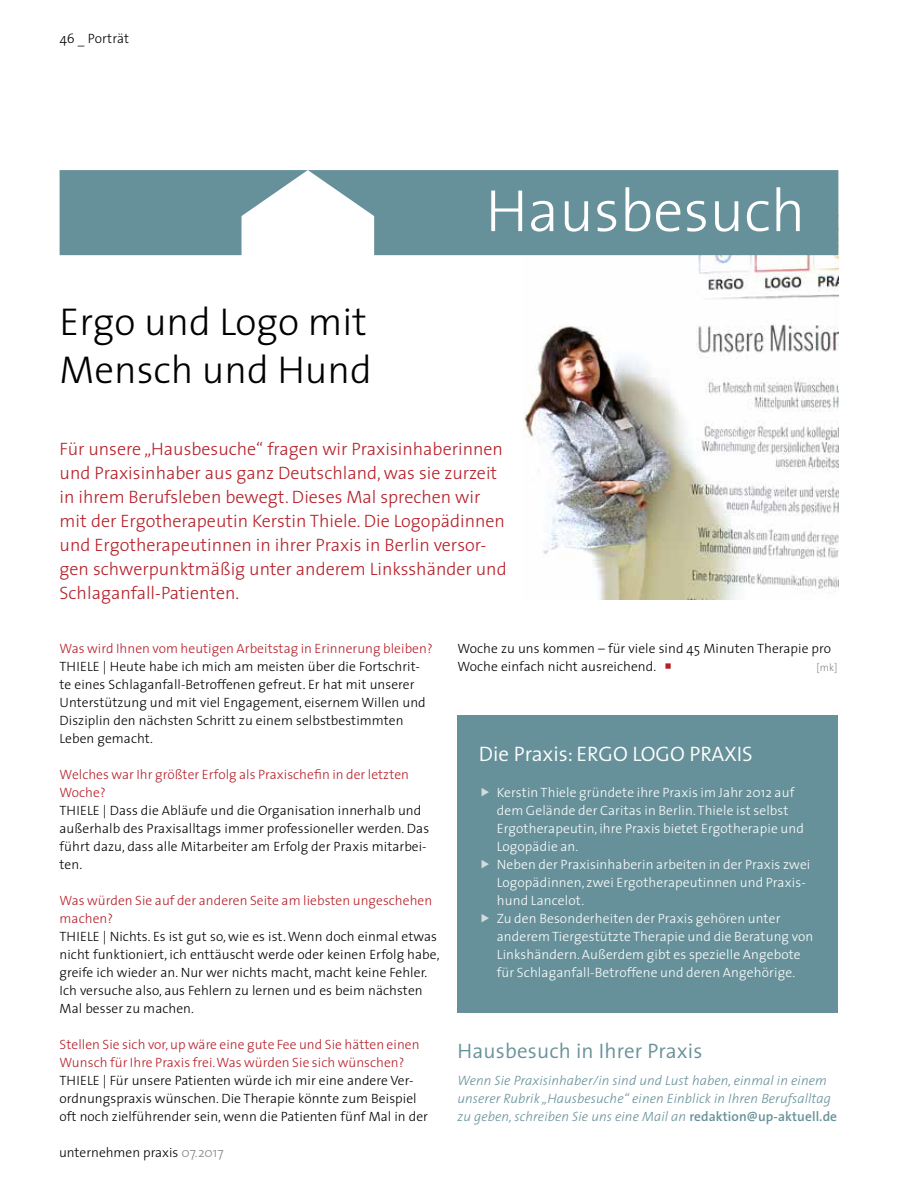
<style>
.page{position:relative;width:915px;height:1191px;background:#fff}
.page>*{position:absolute;margin:0;border:0;box-sizing:border-box;transform-origin:0 0}
.t1{font:300 60px "The Sans";color:#fff}
.t2{font:300 39px/48px "The Sans";color:#000}
.t3{font:300 21px "The Sans";color:#fff}
.t4{font:300 21px "The Sans";letter-spacing:.01em;color:#67919a}
.t5{font:300 18px/24px "The Sans";color:#b61f29}
.t6{font:300 13.5px/18px "The Sans";letter-spacing:.005em;color:#000}
.t7{font:300 13.5px/18px "The Sans";letter-spacing:.01em;color:#fff}
.t8{font:300 13.5px/18px "The Sans";letter-spacing:.005em;color:#b61f29}
.t9{font:italic 300 13.5px/18px "The Sans";letter-spacing:.005em;color:#67919a}
.t10{font:300 10.5px "The Sans";color:#878787}
.s1{color:#878787}
.s2{color:#b61f29}
.s3{font-weight:600;font-style:normal}
</style>
<div class="page">
<img style="left:523px;top:255px;width:315px;height:344px">
<svg style="left:60px;top:170px;width:778px;height:85px;fill:#67919a"></svg>
<div style="left:457px;top:715px;width:381px;height:298px;background:#67919a"></div>
<p class="t6" style="left:60px;top:29px;width:71px">46 _ Porträt</p>
<h2 class="t2" style="left:60px;top:296px;width:313px">Ergo und Logo mit<br>Mensch und Hund</h2>
<h1 class="t1" style="left:485px;top:161px;width:321px">Hausbesuch</h1>
<p class="t5" style="left:60px;top:436px;width:448px">Für unsere „Hausbesuche“ fragen wir Praxisinhaberinnen und Praxisinhaber aus ganz Deutschland, was sie zurzeit in ihrem Berufsleben bewegt. Dieses Mal sprechen wir mit der Ergotherapeutin Kerstin Thiele. Die Logopädinnen und Ergotherapeutinnen in ihrer Praxis in Berlin versor&shy;gen schwerpunktmäßig unter anderem Linksshänder und Schlaganfall-Patienten.</p>
<p class="t8" style="left:60px;top:639px;width:374px">Was wird Ihnen vom heutigen Arbeitstag in Erinnerung bleiben?</p>
<p class="t6" style="left:60px;top:657px;width:367px">THIELE | Heute habe ich mich am meisten über die Fortschrit&shy;te eines Schlaganfall-Betroffenen gefreut. Er hat mit unserer Unterstützung und mit viel Engagement, eisernem Willen und Disziplin den nächsten Schritt zu einem selbstbestimmten Leben gemacht.</p>
<p class="t8" style="left:60px;top:765px;width:351px">Welches war Ihr größter Erfolg als Praxischefin in der letzten<br>Woche?</p>
<p class="t6" style="left:60px;top:801px;width:371px">THIELE | Dass die Abläufe und die Organisation innerhalb und außerhalb des Praxisalltags immer professioneller werden. Das führt dazu, dass alle Mitarbeiter am Erfolg der Praxis mitarbei&shy;ten.</p>
<p class="t8" style="left:60px;top:891px;width:374px">Was würden Sie auf der anderen Seite am liebsten ungeschehen machen?</p>
<p class="t6" style="left:60px;top:927px;width:381px">THIELE | Nichts. Es ist gut so, wie es ist. Wenn doch einmal etwas nicht funktioniert, ich enttäuscht werde oder keinen Erfolg habe, greife ich wieder an. Nur wer nichts macht, macht keine Fehler.<br>Ich versuche also, aus Fehlern zu lernen und es beim nächsten Mal besser zu machen.</p>
<p class="t8" style="left:60px;top:1035px;width:361px">Stellen Sie sich vor, up wäre eine gute Fee und Sie hätten einen<br>Wunsch für Ihre Praxis frei. Was würden Sie sich wünschen?</p>
<p class="t6" style="left:60px;top:1071px;width:370px">THIELE | Für unsere Patienten würde ich mir eine andere Ver&shy;ordnungspraxis wünschen. Die Therapie könnte zum Beispiel oft noch zielführender sein, wenn die Patienten fünf Mal in der</p>
<p class="t6" style="left:59px;top:1143px;width:166px">unternehmen praxis <span class="s1">07.2017</span></p>
<p class="t6" style="left:457px;top:639px;width:375px">Woche zu uns kommen – für viele sind 45 Minuten Therapie pro<br>Woche einfach nicht ausreichend. <span class="s2">○</span></p>
<p class="t10" style="left:816px;top:659px;width:22px">[mk]</p>
<h3 class="t3" style="left:478px;top:737px;width:275px">Die Praxis: ERGO LOGO PRAXIS</h3>
<p class="t7" style="left:496px;top:783px;width:318px">Kerstin Thiele gründete ihre Praxis im Jahr 2012 auf dem Gelände der Caritas in Berlin. Thiele ist selbst Ergotherapeutin, ihre Praxis bietet Ergotherapie und Logopädie an.<br>Neben der Praxisinhaberin arbeiten in der Praxis zwei Logopädinnen, zwei Ergotherapeutinnen und Praxis&shy;hund Lancelot.<br>Zu den Besonderheiten der Praxis gehören unter anderem Tiergestützte Therapie und die Beratung von Linkshändern. Außerdem gibt es spezielle Angebote für Schlaganfall-Betroffene und deren Angehörige.</p>
<h3 class="t4" style="left:457px;top:1033px;width:246px">Hausbesuch in Ihrer Praxis</h3>
<p class="t9" style="left:457px;top:1071px;width:381px">Wenn Sie Praxisinhaber/in sind und Lust haben, einmal in einem unserer Rubrik „Hausbesuche“ einen Einblick in Ihren Berufsalltag zu geben, schreiben Sie uns eine Mail an <span class="s3">redaktion@up-aktuell.de</span></p>
</div>
